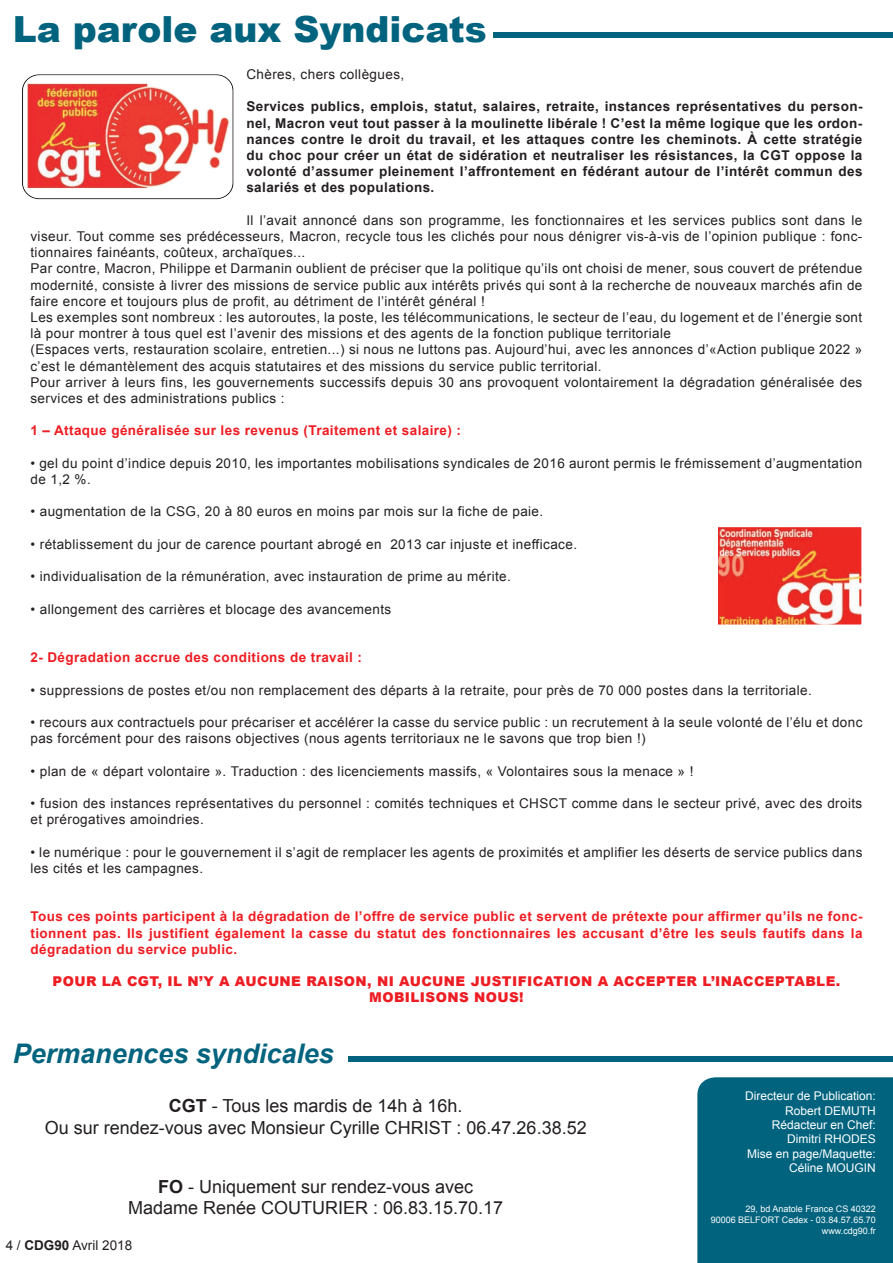
<style>
.page{position:relative;width:893px;height:1263px;background:#fff}
.page>*{position:absolute;margin:0;border:0;box-sizing:border-box;transform-origin:0 0}
.t1{font:900 36px "Arial";color:#01637e}
.t2{font:italic 700 27px "Arial";color:#01637e}
.t3{font:18px/21.6px "Arial";color:#231f20;text-align:center}
.t4{font:13.5px/16.2px "Arial";letter-spacing:.03em;color:#231f20}
.t5{font:700 13.5px/16.2px "Arial";letter-spacing:.03em;color:#231f20;text-align:justify}
.t6{font:700 13.5px/16.2px "Arial";letter-spacing:.03em;color:#ee1d23;text-align:justify}
.t7{font:900 13.5px/16.2px "Arial";letter-spacing:.03em;color:#ee1d23;text-align:center}
.t8{font:13.5px "Arial";color:#231f20}
.t9{font:12px/14.4px "Arial";color:#fff;text-align:right}
.t10{font:9px/10.8px "Arial";color:#fff;text-align:right}
.s1{font-weight:700}
</style>
<div class="page">
<div style="left:697px;top:1077px;width:196px;height:186px;background:#01637e"></div>
<div style="left:493px;top:32px;width:400px;height:6px;background:#01637e"></div>
<div style="left:349px;top:1057px;width:544px;height:5px;background:#01637e"></div>
<img style="left:22px;top:74px;width:212px;height:126px">
<img style="left:719px;top:528px;width:141px;height:95px">
<div style="left:711px;top:520px;width:157px;height:111px;border:7px solid #fff"></div>
<h1 class="t1" style="left:13px;top:3px;width:476px">La parole aux Syndicats</h1>
<p class="t4" style="left:246px;top:66px;width:159px">Chères, chers collègues,</p>
<p class="t5" style="left:246px;top:99px;width:618px">Services publics, emplois, statut, salaires, retraite, instances représentatives du person&shy;nel, Macron veut tout passer à la moulinette libérale ! C’est la même logique que les ordon&shy;nances contre le droit du travail, et les attaques contre les cheminots. À cette stratégie du choc pour créer un état de sidération et neutraliser les résistances, la CGT oppose la volonté d’assumer pleinement l’affrontement en fédérant autour de l’intérêt commun des salariés et des populations.</p>
<p class="t4" style="left:30px;top:212px;width:833px;text-indent:216px">Il l’avait annoncé dans son programme, les fonctionnaires et les services publics sont dans le viseur. Tout comme ses prédécesseurs, Macron, recycle tous les clichés pour nous dénigrer vis-à-vis de l’opinion publique : fonc&shy;tionnaires fainéants, coûteux, archaïques...<br>Par contre, Macron, Philippe et Darmanin oublient de préciser que la politique qu’ils ont choisi de mener, sous couvert de prétendue modernité, consiste à livrer des missions de service public aux intérêts privés qui sont à la recherche de nouveaux marchés afin de faire encore et toujours plus de profit, au détriment de l’intérêt général !<br>Les exemples sont nombreux : les autoroutes, la poste, les télécommunications, le secteur de l’eau, du logement et de l’énergie sont là pour montrer à tous quel est l’avenir des missions et des agents de la fonction publique territoriale<br>(Espaces verts, restauration scolaire, entretien...) si nous ne luttons pas. Aujourd’hui, avec les annonces d’«Action publique 2022 » c’est le démantèlement des acquis statutaires et des missions du service public territorial.<br>Pour arriver à leurs fins, les gouvernements successifs depuis 30 ans provoquent volontairement la dégradation généralisée des services et des administrations publics :</p>
<p class="t6" style="left:30px;top:423px;width:432px">1 – Attaque généralisée sur les revenus (Traitement et salaire) :</p>
<p class="t4" style="left:30px;top:455px;width:833px">• gel du point d’indice depuis 2010, les importantes mobilisations syndicales de 2016 auront permis le frémissement d’augmentation de 1,2 %.</p>
<p class="t4" style="left:30px;top:504px;width:514px">• augmentation de la CSG, 20 à 80 euros en moins par mois sur la fiche de paie.</p>
<p class="t4" style="left:30px;top:536px;width:548px">• rétablissement du jour de carence pourtant abrogé en 2013 car injuste et inefficace.</p>
<p class="t4" style="left:30px;top:568px;width:482px">• individualisation de la rémunération, avec instauration de prime au mérite.</p>
<p class="t4" style="left:30px;top:601px;width:362px">• allongement des carrières et blocage des avancements</p>
<p class="t6" style="left:30px;top:650px;width:333px">2- Dégradation accrue des conditions de travail :</p>
<p class="t4" style="left:30px;top:682px;width:783px">• suppressions de postes et/ou non remplacement des départs à la retraite, pour près de 70 000 postes dans la territoriale.</p>
<p class="t4" style="left:30px;top:714px;width:833px">• recours aux contractuels pour précariser et accélérer la casse du service public : un recrutement à la seule volonté de l’élu et donc pas forcément pour des raisons objectives (nous agents territoriaux ne le savons que trop bien !)</p>
<p class="t4" style="left:30px;top:763px;width:664px">• plan de « départ volontaire ». Traduction : des licenciements massifs, « Volontaires sous la menace » !</p>
<p class="t4" style="left:30px;top:795px;width:833px">• fusion des instances représentatives du personnel : comités techniques et CHSCT comme dans le secteur privé, avec des droits et prérogatives amoindries.</p>
<p class="t4" style="left:30px;top:844px;width:833px">• le numérique : pour le gouvernement il s’agit de remplacer les agents de proximités et amplifier les déserts de service publics dans les cités et les campagnes.</p>
<p class="t6" style="left:30px;top:909px;width:834px">Tous ces points participent à la dégradation de l’offre de service public et servent de prétexte pour affirmer qu’ils ne fonc&shy;tionnent pas. Ils justifient également la casse du statut des fonctionnaires les accusant d’être les seuls fautifs dans la dégradation du service public.</p>
<p class="t7" style="left:53px;top:973px;width:789px">POUR LA CGT, IL N’Y A AUCUNE RAISON, NI AUCUNE JUSTIFICATION A ACCEPTER L’INACCEPTABLE.<br>MOBILISONS NOUS!</p>
<h2 class="t2" style="left:13px;top:1035px;width:323px">Permanences syndicales</h2>
<h3 class="t3" style="left:45px;top:1095px;width:543px"><span class="s1">CGT</span> - Tous les mardis de 14h à 16h.<br>Ou sur rendez-vous avec Monsieur Cyrille CHRIST : 06.47.26.38.52</h3>
<h3 class="t3" style="left:128px;top:1176px;width:377px"><span class="s1">FO</span> - Uniquement sur rendez-vous avec<br>Madame Renée COUTURIER : 06.83.15.70.17</h3>
<p class="t8" style="left:6px;top:1236px;width:128px">4 / <span class="s1">CDG90</span> Avril 2018</p>
<p class="t9" style="left:745px;top:1089px;width:132px">Directeur de Publication:<br>Robert DEMUTH<br>Rédacteur en Chef:<br>Dimitri RHODES<br>Mise en page/Maquette:<br>Céline MOUGIN</p>
<p class="t10" style="left:711px;top:1203px;width:167px">29, bd Anatole France CS 40322<br>90006 BELFORT Cedex - 03.84.57.65.70 www.cdg90.fr</p>
</div>
